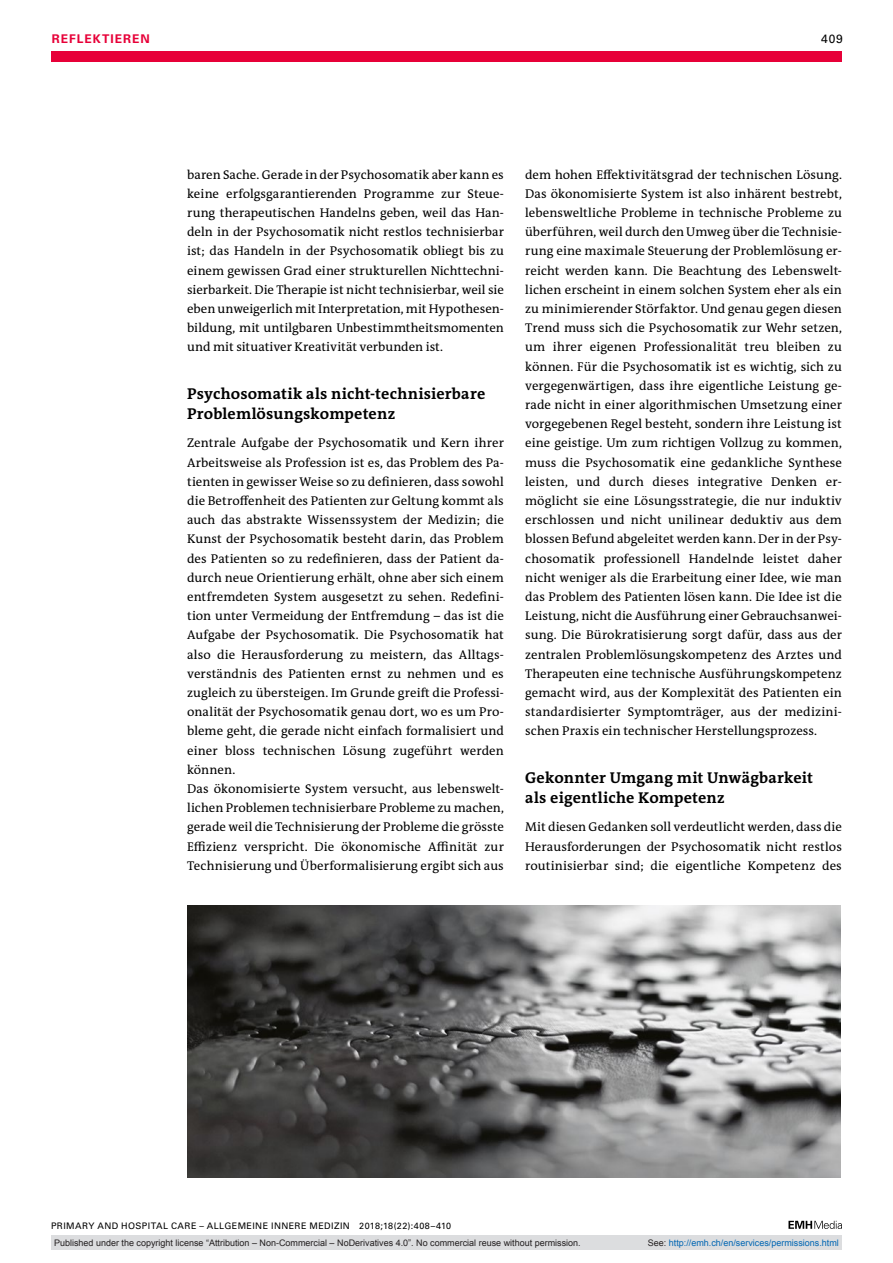
<style>
.page{position:relative;width:893px;height:1263px;background:#fff}
.page>*{position:absolute;margin:0;border:0;box-sizing:border-box;transform-origin:0 0}
.t1{font:700 15.75px/19.2px "The Antiqua B W7";letter-spacing:.01em;color:#000}
.t2{font:12.75px/19.2px "The Antiqua B W5 Plain";letter-spacing:.005em;color:#000;text-align:justify}
.t3{font:700 12px "Univers LT Std";color:#e70038}
.t4{font:12px "Univers LT Std";color:#000}
.t5{font:9px "Arial";color:#231f20}
.t6{font:9px "Univers LT Std";letter-spacing:.05em;color:#000}
.t7{font:9px "Arial";color:#0166b3}
.s1{color:#231f20}
</style>
<div class="page">
<div style="left:51px;top:51px;width:791px;height:11px;background:#e70038"></div>
<svg style="left:788px;top:1221px;width:54px;height:8px"></svg>
<img style="left:187px;top:905px;width:654px;height:272px">
<div style="left:51px;top:1235px;width:791px;height:15px;background:#dcdddf"></div>
<p class="t3" style="left:52px;top:31px;width:18px">REFLEKTIEREN</p>
<p class="t4" style="left:821px;top:31px;width:23px">409</p>
<p class="t2" style="left:187px;top:165px;width:318px">baren Sache. Gerade in der Psychosomatik aber kann es keine erfolgsgarantierenden Programme zur Steue&shy;rung therapeutischen Handelns geben, weil das Han&shy;deln in der Psychosomatik nicht restlos technisierbar ist; das Handeln in der Psychosomatik obliegt bis zu einem gewissen Grad einer strukturellen Nichttechni&shy;sierbarkeit. Die Therapie ist nicht technisierbar, weil sie eben unweigerlich mit Interpretation, mit Hypothesen&shy;bildung, mit untilgbaren Unbestimmtheitsmomenten und mit situativer Kreativität verbunden ist.</p>
<p class="t1" style="left:187px;top:385px;width:300px">Psychosomatik als nicht-technisierbare<br>Problemlösungskompetenz</p>
<p class="t2" style="left:187px;top:434px;width:318px;text-align:left">Zentrale Aufgabe der Psychosomatik und Kern ihrer Arbeitsweise als Profession ist es, das Problem des Pa&shy;tienten in gewisser Weise so zu definieren, dass sowohl die Betroffenheit des Patienten zur Geltung kommt als auch das abstrakte Wissenssystem der Medizin; die Kunst der Psychosomatik besteht darin, das Problem des Patienten so zu redefinieren, dass der Patient da&shy;durch neue Orientierung erhält, ohne aber sich einem entfremdeten System ausgesetzt zu sehen. Redefini&shy;tion unter Vermeidung der Entfremdung – das ist die Aufgabe der Psychosomatik. Die Psychosomatik hat also die Herausforderung zu meistern, das Alltags&shy;verständnis des Patienten ernst zu nehmen und es zugleich zu übersteigen. Im Grunde greift die Professi&shy;onalität der Psychosomatik genau dort, wo es um Pro&shy;bleme geht, die gerade nicht einfach formalisiert und einer bloss technischen Lösung zugeführt werden können.<br>Das ökonomisierte System versucht, aus lebenswelt&shy;lichen Problemen technisierbare Probleme zu machen, gerade weil die Technisierung der Probleme die grösste Effizienz verspricht. Die ökonomische Affinität zur Technisierung und Überformalisierung ergibt sich aus</p>
<p class="t2" style="left:525px;top:165px;width:318px">dem hohen Effektivitätsgrad der technischen Lösung.<br>Das ökonomisierte System ist also inhärent bestrebt, lebensweltliche Probleme in technische Probleme zu überführen, weil durch den Umweg über die Technisie&shy;rung eine maximale Steuerung der Problemlösung er&shy;reicht werden kann. Die Beachtung des Lebenswelt&shy;lichen erscheint in einem solchen System eher als ein zu minimierender Störfaktor. Und genau gegen diesen Trend muss sich die Psychosomatik zur Wehr setzen, um ihrer eigenen Professionalität treu bleiben zu können. Für die Psychosomatik ist es wichtig, sich zu vergegenwärtigen, dass ihre eigentliche Leistung ge&shy;rade nicht in einer algorithmischen Umsetzung einer vorgegebenen Regel besteht, sondern ihre Leistung ist eine geistige. Um zum richtigen Vollzug zu kommen, muss die Psychosomatik eine gedankliche Synthese leisten, und durch dieses integrative Denken er&shy;möglicht sie eine Lösungsstrategie, die nur induktiv erschlossen und nicht unilinear deduktiv aus dem blossen Befund abgeleitet werden kann. Der in der Psy&shy;chosomatik professionell Handelnde leistet daher nicht weniger als die Erarbeitung einer Idee, wie man das Problem des Patienten lösen kann. Die Idee ist die Leistung, nicht die Ausführung einer Gebrauchsanwei&shy;sung. Die Bürokratisierung sorgt dafür, dass aus der zentralen Problemlösungskompetenz des Arztes und Therapeuten eine technische Ausführungskompetenz gemacht wird, aus der Komplexität des Patienten ein standardisierter Symptomträger, aus der medizini&shy;schen Praxis ein technischer Herstellungsprozess.</p>
<p class="t1" style="left:525px;top:769px;width:289px">Gekonnter Umgang mit Unwägbarkeit als eigentliche Kompetenz</p>
<p class="t2" style="left:525px;top:818px;width:318px">Mit diesen Gedanken soll verdeutlicht werden, dass die Herausforderungen der Psychosomatik nicht restlos routinisierbar sind; die eigentliche Kompetenz des</p>
<p class="t6" style="left:51px;top:1220px;width:402px">PRIMARY AND HOSPITAL CARE – ALLGEMEINE INNERE MEDIZIN 2018;18(22):408–410</p>
<p class="t5" style="left:54px;top:1237px;width:528px">Published under the copyright license “Attribution – Non-Commercial – NoDerivatives 4.0”. No commercial reuse without permission.</p>
<p class="t7" style="left:648px;top:1237px;width:193px"><span class="s1">See:</span> http://emh.ch/en/services/permissions.html</p>
</div>
